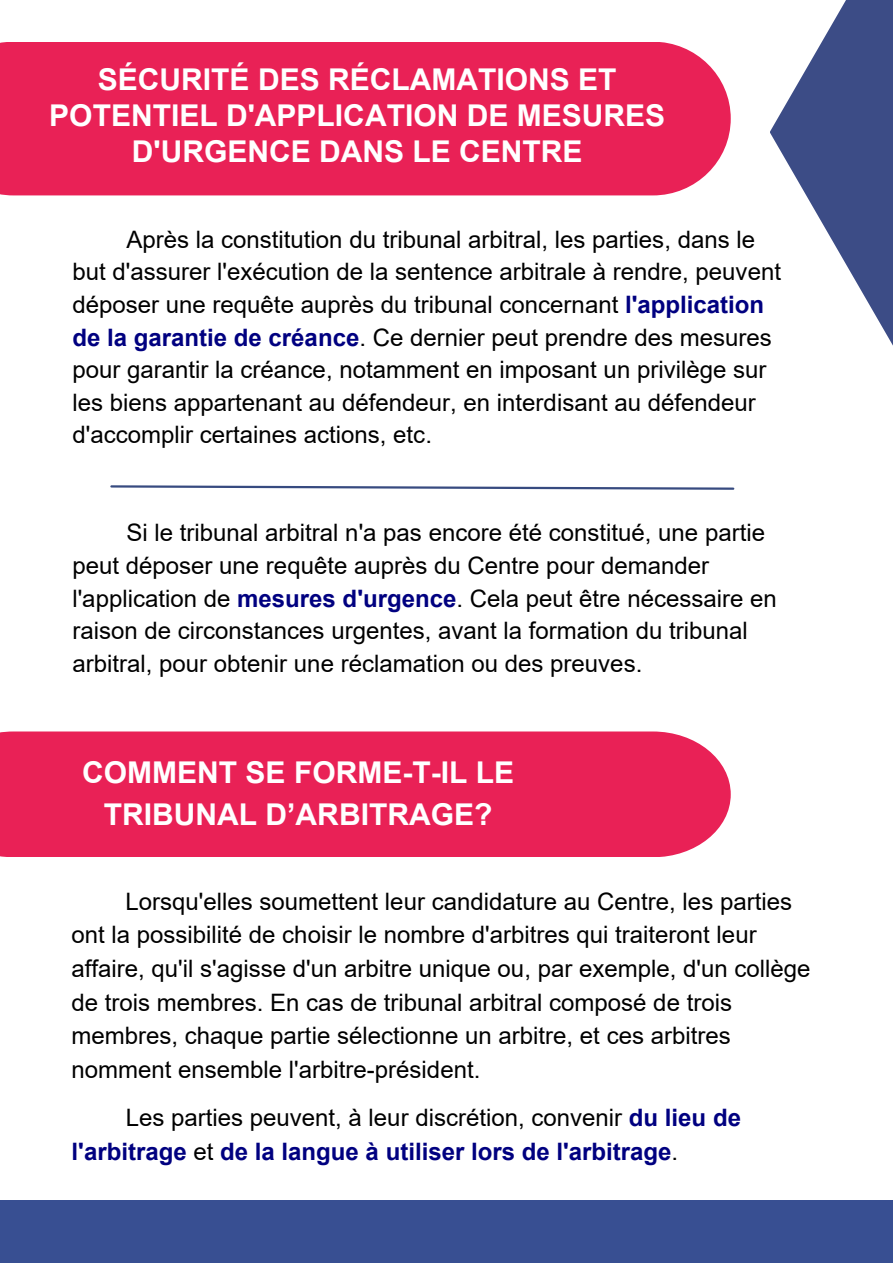
<style>
.page{position:relative;width:893px;height:1264px;background:#fff}
.page>*{position:absolute;margin:0;border:0;box-sizing:border-box;transform-origin:0 0}
.t1{font:700 30px/36px "Arial";color:#fff;text-align:center}
.t2{font:24px/32.7px "Arial";color:#000}
.t3{font:700 24px/33.6px "Arial";color:#000080}
.s1{font-weight:700;color:#000080}
.s2{font-weight:400;color:#000}
</style>
<div class="page">
<div style="left:0;top:42px;width:730px;height:153px;background:#e92156"></div>
<svg style="left:770px;top:0;width:122px;height:344px;fill:#3c4c86"></svg>
<svg style="left:110px;top:485px;width:625px;height:5px"></svg>
<div style="left:0;top:1199px;width:892px;height:63px;background:#384f92"></div>
<div style="left:0;top:731px;width:730px;height:126px;background:#e92156"></div>
<p class="t1" style="left:49px;top:62px;width:617px">SÉCURITÉ DES RÉCLAMATIONS ET<br>POTENTIEL D'APPLICATION DE MESURES<br>D'URGENCE DANS LE CENTRE</p>
<p class="t2" style="left:72px;top:223px;width:710px;text-indent:54px">Après la constitution du tribunal arbitral, les parties, dans le but d'assurer l'exécution de la sentence arbitrale à rendre, peuvent déposer une requête auprès du tribunal concernant <span class="s1">l'application de la garantie de créance</span>. Ce dernier peut prendre des mesures pour garantir la créance, notamment en imposant un privilège sur les biens appartenant au défendeur, en interdisant au défendeur d'accomplir certaines actions, etc.</p>
<p class="t2" style="left:72px;top:516px;width:705px;text-indent:54px">Si le tribunal arbitral n'a pas encore été constitué, une partie peut déposer une requête auprès du Centre pour demander l'application de <span class="s1">mesures d'urgence</span>. Cela peut être nécessaire en raison de circonstances urgentes, avant la formation du tribunal arbitral, pour obtenir une réclamation ou des preuves.</p>
<p class="t1" style="left:82px;top:752px;width:433px;line-height:41.4px">COMMENT SE FORME-T-IL LE<br>TRIBUNAL D’ARBITRAGE?</p>
<p class="t2" style="left:71px;top:884px;width:740px;line-height:33.6px;text-indent:54px">Lorsqu'elles soumettent leur candidature au Centre, les parties ont la possibilité de choisir le nombre d'arbitres qui traiteront leur affaire, qu'il s'agisse d'un arbitre unique ou, par exemple, d'un collège de trois membres. En cas de tribunal arbitral composé de trois membres, chaque partie sélectionne un arbitre, et ces arbitres nomment ensemble l'arbitre-président.</p>
<p class="t3" style="left:72px;top:1101px;width:670px;text-indent:54px"><span class="s2">Les parties peuvent, à leur discrétion, convenir</span> du lieu de l'arbitrage <span class="s2">et</span> de la langue à utiliser lors de l'arbitrage<span class="s2">.</span></p>
</div>
